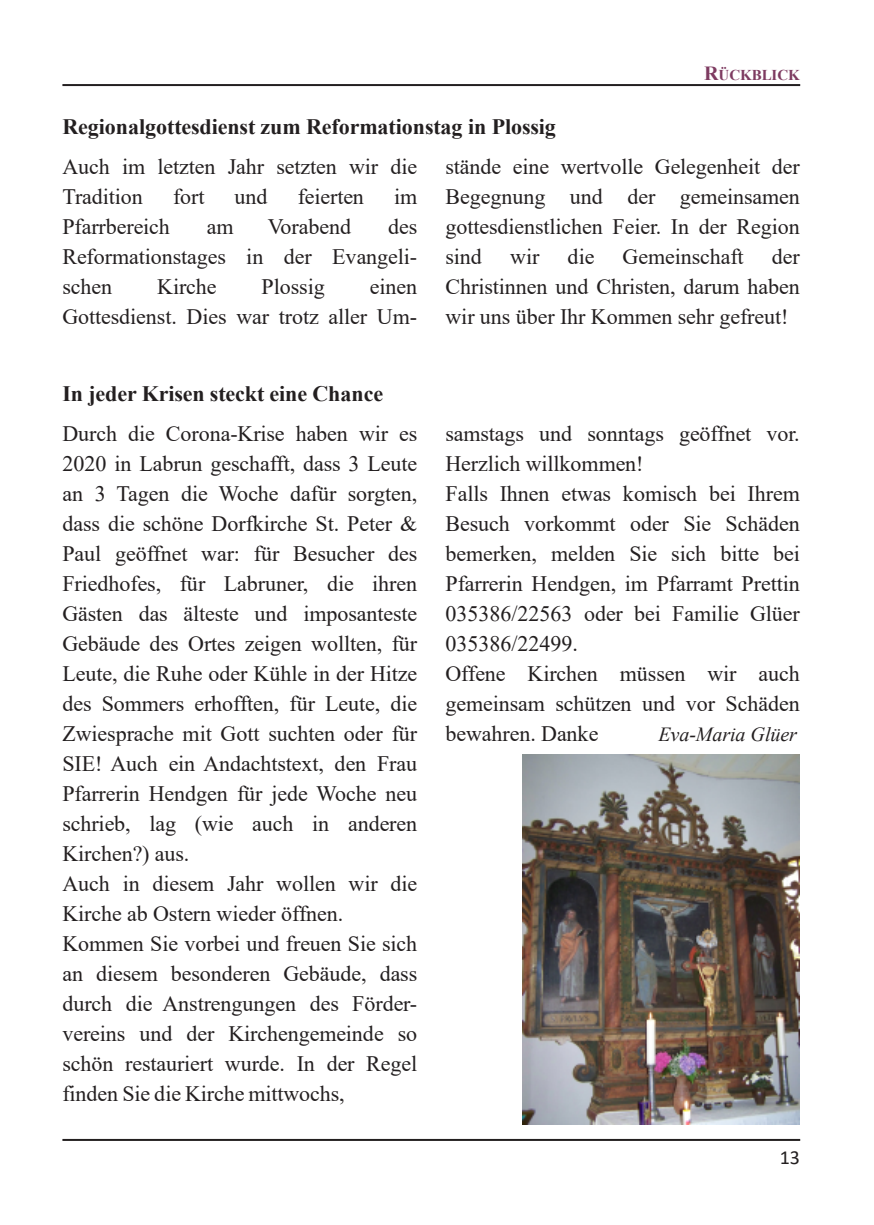
<style>
.page{position:relative;width:874px;height:1225px;background:#fff}
.page>*{position:absolute;margin:0;border:0;box-sizing:border-box;transform-origin:0 0}
.t1{font:22px/30px "Times New Roman";letter-spacing:-.005em;color:#231f20}
.t2{font:700 22px "Times New Roman";letter-spacing:-.005em;color:#231f20}
.t3{font:italic 20px "Times New Roman";letter-spacing:-.005em;color:#231f20}
.t4{font:20px "Calibri";color:#231f20}
.t5{font:700 15px "Times New Roman";letter-spacing:-.005em;color:#7e3b61}
.s1{font-size:20px}
</style>
<div class="page">
<hr style="left:62px;top:1139px;width:737px;height:2px;background:#231f20">
<hr style="left:62px;top:84px;width:737px;height:2px;background:#231f20">
<img style="left:522px;top:754px;width:277px;height:371px">
<p class="t5" style="left:703px;top:66px;width:97px"><span class="s1">R</span>ÜCKBLICK</p>
<p class="t2" style="left:62px;top:114px;width:495px">Regionalgottesdienst zum Reformationstag in Plossig</p>
<p class="t1" style="left:62px;top:152px;width:356px">Auch im letzten Jahr setzten wir die<br>Tradition</p>
<p class="t1" style="left:445px;top:152px;width:355px;text-align:justify">stände eine wertvolle Gelegenheit der Begegnung und der gemeinsamen gottesdienstlichen Feier. In der Region sind</p>
<p class="t1" style="left:173px;top:182px;width:33px">fort</p>
<p class="t1" style="left:234px;top:182px;width:34px">und</p>
<p class="t1" style="left:297px;top:182px;width:68px">feierten</p>
<p class="t1" style="left:394px;top:182px;width:25px">im</p>
<p class="t1" style="left:62px;top:212px;width:109px">Pfarrbereich</p>
<p class="t1" style="left:207px;top:212px;width:28px">am</p>
<p class="t1" style="left:268px;top:212px;width:85px">Vorabend</p>
<p class="t1" style="left:62px;top:212px;width:356px;text-align:justify;text-indent:325px">des Reformationstages in der Evangeli&shy;schen</p>
<p class="t1" style="left:445px;top:242px;width:355px;text-align:justify;text-indent:326px">der Christinnen und Christen, darum haben wir uns über Ihr Kommen sehr gefreut!</p>
<p class="t1" style="left:510px;top:242px;width:31px">wir</p>
<p class="t1" style="left:567px;top:242px;width:28px">die</p>
<p class="t1" style="left:622px;top:242px;width:122px">Gemeinschaft</p>
<p class="t1" style="left:62px;top:272px;width:356px;text-align:right">einen<br>Gottesdienst. Dies war trotz aller Um‐</p>
<p class="t1" style="left:157px;top:272px;width:61px">Kirche</p>
<p class="t1" style="left:261px;top:272px;width:64px">Plossig</p>
<p class="t2" style="left:62px;top:381px;width:322px">In jeder Krisen steckt eine Chance</p>
<p class="t1" style="left:62px;top:418px;width:356px">Durch die Corona-Krise haben wir es 2020 in Labrun geschafft, dass 3 Leute an 3 Tagen die Woche dafür sorgten, dass die schöne Dorfkirche St. Peter &amp; Paul geöffnet war: für Besucher des Friedhofes, für Labruner, die ihren Gästen das älteste und imposanteste Gebäude des Ortes zeigen wollten, für Leute, die Ruhe oder Kühle in der Hitze des Sommers erhofften, für Leute, die Zwiesprache mit Gott suchten oder für SIE! Auch ein Andachtstext, den Frau Pfarrerin Hendgen für jede Woche neu schrieb, lag (wie auch in anderen Kirchen?) aus.<br>Auch in diesem Jahr wollen wir die Kirche ab Ostern wieder öffnen.<br>Kommen Sie vorbei und freuen Sie sich an diesem besonderen Gebäude, dass durch die Anstrengungen des Förder&shy;vereins und der Kirchengemeinde so schön restauriert wurde. In der Regel finden Sie die Kirche mittwochs,</p>
<p class="t1" style="left:445px;top:418px;width:355px">samstags und sonntags geöffnet vor.<br>Herzlich willkommen!<br>Falls Ihnen etwas komisch bei Ihrem<br>Besuch vorkommt oder Sie Schäden bemerken, melden Sie sich bitte bei<br>Pfarrerin Hendgen, im Pfarramt Prettin<br>035386/22563 oder bei Familie Glüer<br>035386/22499.<br>Offene Kirchen müssen wir auch gemeinsam schützen und vor Schäden bewahren. Danke</p>
<p class="t3" style="left:658px;top:723px;width:140px">Eva-Maria Glüer</p>
<p class="t4" style="left:779px;top:1149px;width:22px">13</p>
</div>
